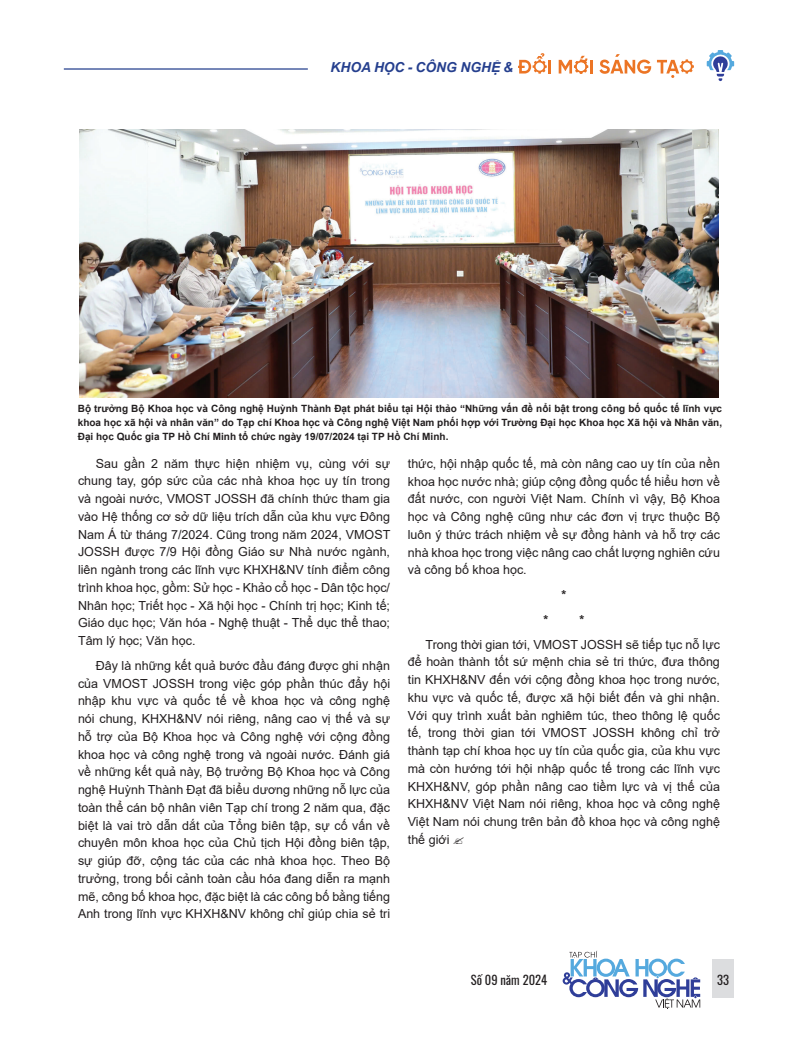
<style>
.page{position:relative;width:798px;height:1042px;background:#fff}
.page>*{position:absolute;margin:0;border:0;box-sizing:border-box;transform-origin:0 0}
.t1{font:italic 700 13.75px "Arial";letter-spacing:.005em;color:#253f8e}
.t2{font:12.5px/17.8px "Arial";color:#231f20;text-align:justify}
.t3{font:12.5px "Oswald";color:#231f20}
.t4{font:700 12.5px "Arial";color:#231f20}
.t5{font:700 10px/13.8px "Arial";color:#231f20;text-align:justify}
</style>
<div class="page">
<svg style="left:706px;top:50px;width:27px;height:31px"></svg>
<hr style="left:64px;top:68px;width:244px;height:2px;background:#253f8e">
<hr style="left:548px;top:60px;width:3px;height:14px;background:#ec7525">
<svg style="left:518px;top:53px;width:28px;height:21px"></svg>
<hr style="left:589px;top:60px;width:3px;height:14px;background:#ec7525">
<svg style="left:558px;top:56px;width:30px;height:18px"></svg>
<svg style="left:599px;top:54px;width:94px;height:24px"></svg>
<div style="left:712px;top:958px;width:21px;height:39px;background:#dcdddf"></div>
<svg style="left:562px;top:951px;width:138px;height:58px"></svg>
<img style="left:79px;top:129px;width:639px;height:269px">
<p class="t1" style="left:330px;top:58px;width:184px">KHOA HỌC - CÔNG NGHỆ &amp;</p>
<p class="t5" style="left:78px;top:402px;width:645px">Bộ trưởng Bộ Khoa học và Công nghệ Huỳnh Thành Đạt phát biểu tại Hội thảo “Những vấn đề nổi bật trong công bố quốc tế lĩnh vực khoa học xã hội và nhân văn” do Tạp chí Khoa học và Công nghệ Việt Nam phối hợp với Trường Đại học Khoa học Xã hội và Nhân văn, Đại học Quốc gia TP Hồ Chí Minh tổ chức ngày 19/07/2024 tại TP Hồ Chí Minh.</p>
<p class="t2" style="left:78px;top:454px;width:314px;text-indent:18px">Sau gần 2 năm thực hiện nhiệm vụ, cùng với sự chung tay, góp sức của các nhà khoa học uy tín trong và ngoài nước, VMOST JOSSH đã chính thức tham gia vào Hệ thống cơ sở dữ liệu trích dẫn của khu vực Đông Nam Á từ tháng 7/2024. Cũng trong năm 2024, VMOST JOSSH được 7/9 Hội đồng Giáo sư Nhà nước ngành, liên ngành trong các lĩnh vực KHXH&amp;NV tính điểm công trình khoa học, gồm: Sử học - Khảo cổ học - Dân tộc học/ Nhân học; Triết học - Xã hội học - Chính trị học; Kinh tế; Giáo dục học; Văn hóa - Nghệ thuật - Thể dục thể thao; Tâm lý học; Văn học.</p>
<p class="t2" style="left:78px;top:656px;width:313px;text-indent:18px">Đây là những kết quả bước đầu đáng được ghi nhận của VMOST JOSSH trong việc góp phần thúc đẩy hội nhập khu vực và quốc tế về khoa học và công nghệ nói chung, KHXH&amp;NV nói riêng, nâng cao vị thế và sự hỗ trợ của Bộ Khoa học và Công nghệ với cộng đồng khoa học và công nghệ trong và ngoài nước. Đánh giá về những kết quả này, Bộ trưởng Bộ Khoa học và Công nghệ Huỳnh Thành Đạt đã biểu dương những nỗ lực của toàn thể cán bộ nhân viên Tạp chí trong 2 năm qua, đặc biệt là vai trò dẫn dắt của Tổng biên tập, sự cố vấn về chuyên môn khoa học của Chủ tịch Hội đồng biên tập, sự giúp đỡ, cộng tác của các nhà khoa học. Theo Bộ trưởng, trong bối cảnh toàn cầu hóa đang diễn ra mạnh mẽ, công bố khoa học, đặc biệt là các công bố bằng tiếng Anh trong lĩnh vực KHXH&amp;NV không chỉ giúp chia sẻ tri</p>
<p class="t2" style="left:407px;top:454px;width:313px">thức, hội nhập quốc tế, mà còn nâng cao uy tín của nền khoa học nước nhà; giúp cộng đồng quốc tế hiểu hơn về đất nước, con người Việt Nam. Chính vì vậy, Bộ Khoa học và Công nghệ cũng như các đơn vị trực thuộc Bộ luôn ý thức trách nhiệm về sự đồng hành và hỗ trợ các nhà khoa học trong việc nâng cao chất lượng nghiên cứu và công bố khoa học.</p>
<p class="t4" style="left:561px;top:586px;width:6px">*</p>
<p class="t4" style="left:543px;top:611px;width:6px">*</p>
<p class="t4" style="left:579px;top:611px;width:6px">*</p>
<p class="t2" style="left:407px;top:635px;width:313px;text-indent:18px">Trong thời gian tới, VMOST JOSSH sẽ tiếp tục nỗ lực để hoàn thành tốt sứ mệnh chia sẻ tri thức, đưa thông tin KHXH&amp;NV đến với cộng đồng khoa học trong nước, khu vực và quốc tế, được xã hội biết đến và ghi nhận.<br>Với quy trình xuất bản nghiêm túc, theo thông lệ quốc tế, trong thời gian tới VMOST JOSSH không chỉ trở thành tạp chí khoa học uy tín của quốc gia, của khu vực mà còn hướng tới hội nhập quốc tế trong các lĩnh vực KHXH&amp;NV, góp phần nâng cao tiềm lực và vị thế của KHXH&amp;NV Việt Nam nói riêng, khoa học và công nghệ Việt Nam nói chung trên bản đồ khoa học và công nghệ thế giới</p>
<p class="t3" style="left:470px;top:968px;width:78px">Số 09 năm 2024</p>
<p class="t3" style="left:717px;top:968px;width:13px">33</p>
</div>
